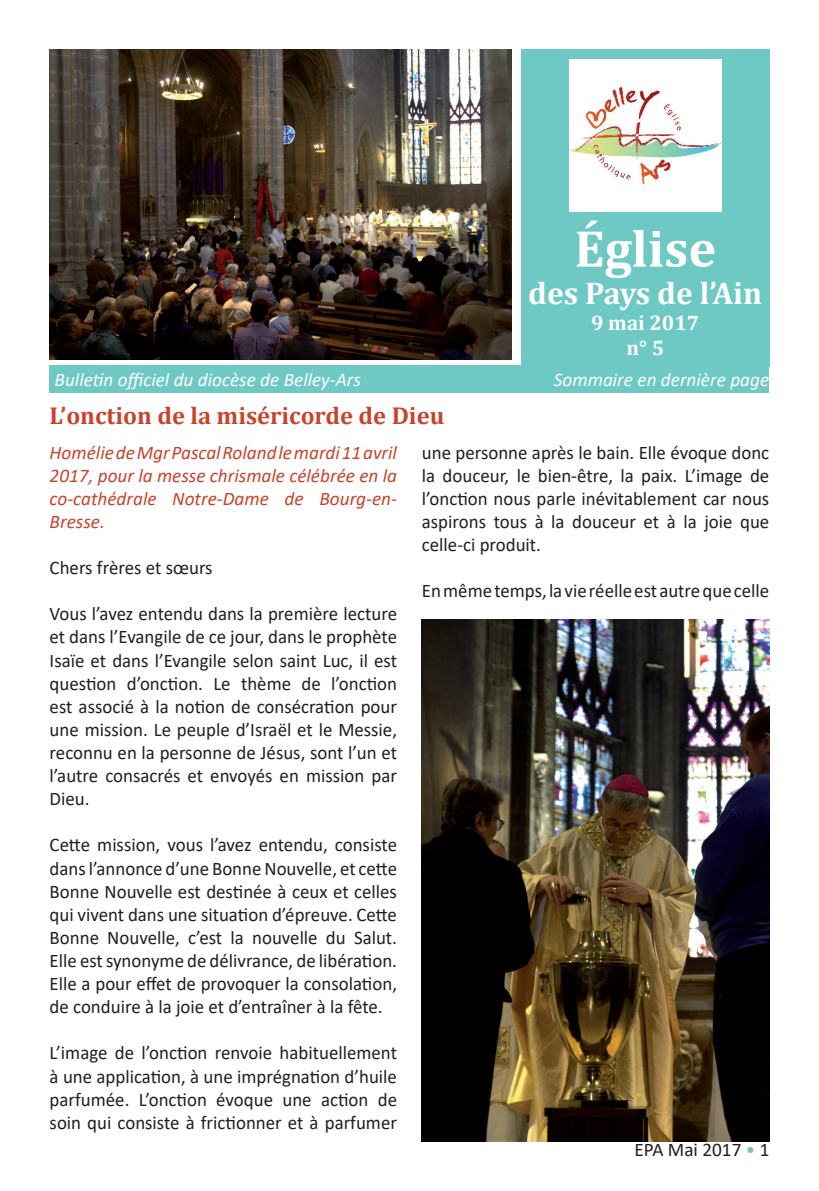
<style>
.page{position:relative;width:819px;height:1191px;background:#fff}
.page>*{position:absolute;margin:0;border:0;box-sizing:border-box;transform-origin:0 0}
.t1{font:700 52.5px "Cambria";color:#fff}
.t2{font:700 31.5px "Cambria";color:#fff}
.t3{font:700 24.5px "Cambria";color:#c9432b}
.t4{font:700 21px/25.2px "Cambria";color:#fff;text-align:center}
.t5{font:19.25px/23.1px "Calibri";color:#231f20;text-align:justify}
.t6{font:italic 19.25px/23.1px "Calibri";color:#c9432b;text-align:justify}
.t7{font:italic 19.25px "Calibri";color:#fff}
.s1{color:#6ec9c4}
</style>
<div class="page">
<div style="left:521px;top:50px;width:248px;height:315px;background:#6ec9c4"></div>
<div style="left:50px;top:365px;width:719px;height:28px;background:#6ec9c4"></div>
<img style="left:569px;top:60px;width:152px;height:151px">
<img style="left:422px;top:620px;width:347px;height:521px">
<img style="left:50px;top:50px;width:462px;height:310px">
<h1 class="t1" style="left:574px;top:212px;width:143px">Église</h1>
<h2 class="t2" style="left:528px;top:271px;width:235px">des Pays de l’Ain</h2>
<p class="t4" style="left:591px;top:309px;width:109px">9 mai 2017 n° 5</p>
<p class="t7" style="left:55px;top:366px;width:308px">Bulletin officiel du diocèse de Belley-Ars</p>
<p class="t7" style="left:554px;top:366px;width:217px">Sommaire en dernière page</p>
<p class="t3" style="left:50px;top:398px;width:396px">L’onction de la miséricorde de Dieu</p>
<p class="t6" style="left:50px;top:440px;width:349px">Homélie de Mgr Pascal Roland le mardi 11 avril 2017, pour la messe chrismale célébrée en la co-cathédrale Notre-Dame de Bourg-en-Bresse.</p>
<p class="t5" style="left:50px;top:555px;width:164px">Chers frères et sœurs</p>
<p class="t5" style="left:50px;top:602px;width:349px">Vous l’avez entendu dans la première lecture et dans l’Evangile de ce jour, dans le prophète Isaïe et dans l’Evangile selon saint Luc, il est question d’onction. Le thème de l’onction est associé à la notion de consécration pour une mission. Le peuple d’Israël et le Messie, reconnu en la personne de Jésus, sont l’un et l’autre consacrés et envoyés en mission par Dieu.</p>
<p class="t5" style="left:50px;top:833px;width:349px">Cette mission, vous l’avez entendu, consiste dans l’annonce d’une Bonne Nouvelle, et cette Bonne Nouvelle est destinée à ceux et celles qui vivent dans une situation d’épreuve. Cette Bonne Nouvelle, c’est la nouvelle du Salut.<br>Elle est synonyme de délivrance, de libération.<br>Elle a pour effet de provoquer la consolation, de conduire à la joie et d’entraîner à la fête.</p>
<p class="t5" style="left:50px;top:1041px;width:349px">L’image de l’onction renvoie habituellement à une application, à une imprégnation d’huile parfumée. L’onction évoque une action de soin qui consiste à frictionner et à parfumer</p>
<p class="t5" style="left:422px;top:440px;width:349px">une personne après le bain. Elle évoque donc la douceur, le bien-être, la paix. L’image de l’onction nous parle inévitablement car nous aspirons tous à la douceur et à la joie que celle-ci produit.</p>
<p class="t5" style="left:422px;top:579px;width:349px">En même temps, la vie réelle est autre que celle</p>
<p class="t5" style="left:634px;top:1137px;width:122px">EPA Mai 2017 <span class="s1">•</span></p>
</div>
